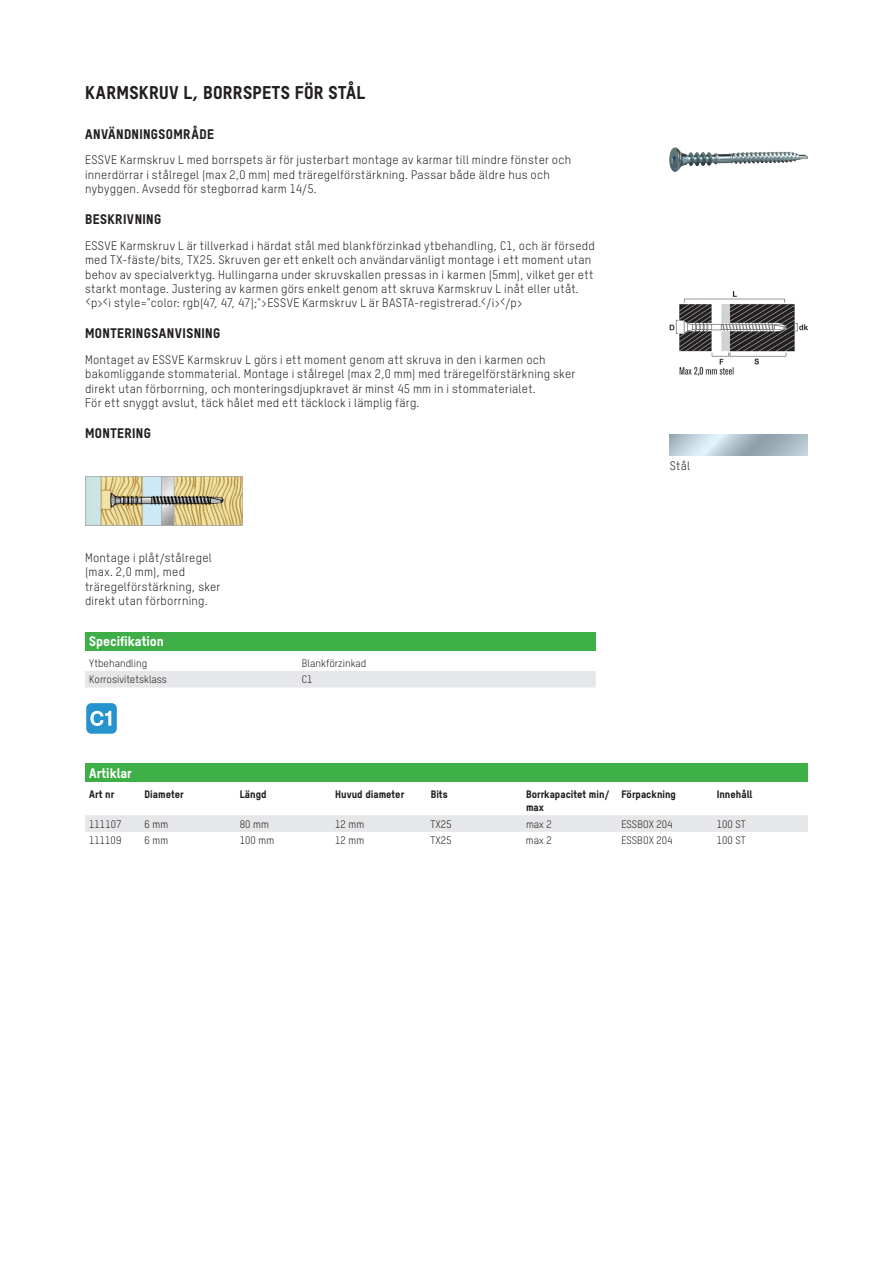
<style>
.page{position:relative;width:893px;height:1263px;background:#fff}
.page>*{position:absolute;margin:0;border:0;box-sizing:border-box;transform-origin:0 0}
.t1{font:18.75px "Microsoft Sans Serif";color:#fff}
.t2{font:18px "T Star Pro Heavy";letter-spacing:.02em;color:#231f20}
.t3{font:13.5px "T Star Pro Heavy";letter-spacing:.03em;color:#231f20}
.t4{font:13.5px "T Star Pro Heavy";color:#fff}
.t5{font:12px/14.4px "T Star Pro Regular";letter-spacing:.025em;color:#231f20}
.t6{font:10.5px "T Star Pro Regular";color:#231f20}
.t7{font:10.5px/12.6px "T Star Pro Heavy";color:#231f20}
</style>
<div class="page">
<img style="left:85px;top:477px;width:157px;height:48px">
<div style="left:85px;top:632px;width:511px;height:19px;background:#3eae46"></div>
<div style="left:85px;top:671px;width:511px;height:16px;background:#e6e7e9"></div>
<div style="left:86px;top:702px;width:31px;height:32px;background:#2693ce;border-radius:6px"></div>
<div style="left:85px;top:702px;width:33px;height:33px;border:1px solid #fff;border-radius:6px"></div>
<svg style="left:90px;top:710px;width:22px;height:16px"></svg>
<img style="left:670px;top:147px;width:137px;height:25px">
<img style="left:670px;top:292px;width:137px;height:84px">
<svg style="left:670px;top:434px;width:137px;height:21px;background:#b3c3cd"></svg>
<div style="left:85px;top:763px;width:723px;height:19px;background:#3eae46"></div>
<div style="left:85px;top:815px;width:723px;height:17px;background:#e6e7e9"></div>
<h2 class="t2" style="left:85px;top:79px;width:281px">KARMSKRUV L, BORRSPETS FÖR STÅL</h2>
<p class="t3" style="left:85px;top:123px;width:130px">ANVÄNDNINGSOMRÅDE</p>
<p class="t5" style="left:85px;top:152px;width:488px">ESSVE Karmskruv L med borrspets är för justerbart montage av karmar till mindre fönster och innerdörrar i stålregel (max 2,0 mm) med träregelförstärkning. Passar både äldre hus och nybyggen. Avsedd för stegborrad karm 14/5.</p>
<p class="t3" style="left:85px;top:209px;width:78px">BESKRIVNING</p>
<p class="t5" style="left:85px;top:237px;width:511px">ESSVE Karmskruv L är tillverkad i härdat stål med blankförzinkad ytbehandling, C1, och är försedd med TX-fäste/bits, TX25. Skruven ger ett enkelt och användarvänligt montage i ett moment utan behov av specialverktyg. Hullingarna under skruvskallen pressas in i karmen (5mm), vilket ger ett starkt montage. Justering av karmen görs enkelt genom att skruva Karmskruv L inåt eller utåt. &lt;p&gt;&lt;i style="color: rgb(47, 47, 47);"&gt;ESSVE Karmskruv L är BASTA-registrerad.&lt;/i&gt;&lt;/p&gt;</p>
<p class="t3" style="left:85px;top:323px;width:137px">MONTERINGSANVISNING</p>
<p class="t5" style="left:85px;top:352px;width:492px">Montaget av ESSVE Karmskruv L görs i ett moment genom att skruva in den i karmen och bakomliggande stommaterial. Montage i stålregel (max 2,0 mm) med träregelförstärkning sker direkt utan förborrning, och monteringsdjupkravet är minst 45 mm in i stommaterialet.<br>För ett snyggt avslut, täck hålet med ett täcklock i lämplig färg.</p>
<p class="t3" style="left:85px;top:423px;width:67px">MONTERING</p>
<p class="t5" style="left:85px;top:550px;width:137px">Montage i plåt/stålregel (max. 2,0 mm), med träregelförstärkning, sker direkt utan förborrning.</p>
<p class="t4" style="left:89px;top:631px;width:76px">Specifikation</p>
<p class="t6" style="left:89px;top:656px;width:59px">Ytbehandling</p>
<p class="t6" style="left:302px;top:656px;width:66px">Blankförzinkad</p>
<p class="t6" style="left:89px;top:672px;width:79px">Korrosivitetsklass</p>
<p class="t6" style="left:302px;top:672px;width:12px">C1</p>
<h1 class="t1" style="left:90px;top:706px;width:25px">C1</h1>
<p class="t5" style="left:670px;top:458px;width:22px">Stål</p>
<p class="t4" style="left:89px;top:762px;width:44px">Artiklar</p>
<p class="t7" style="left:89px;top:787px;width:26px">Art nr</p>
<p class="t7" style="left:145px;top:787px;width:41px">Diameter</p>
<p class="t7" style="left:240px;top:787px;width:28px">Längd</p>
<p class="t7" style="left:335px;top:787px;width:70px">Huvud diameter</p>
<p class="t7" style="left:431px;top:787px;width:18px">Bits</p>
<p class="t7" style="left:526px;top:787px;width:85px">Borrkapacitet min/ max</p>
<p class="t7" style="left:621px;top:787px;width:56px">Förpackning</p>
<p class="t7" style="left:717px;top:787px;width:37px">Innehåll</p>
<p class="t6" style="left:89px;top:816px;width:34px">111107</p>
<p class="t6" style="left:145px;top:816px;width:25px">6 mm</p>
<p class="t6" style="left:240px;top:816px;width:31px">80 mm</p>
<p class="t6" style="left:335px;top:816px;width:31px">12 mm</p>
<p class="t6" style="left:431px;top:816px;width:22px">TX25</p>
<p class="t6" style="left:526px;top:816px;width:27px">max 2</p>
<p class="t6" style="left:621px;top:816px;width:53px">ESSBOX 204</p>
<p class="t6" style="left:717px;top:816px;width:30px">100 ST</p>
<p class="t6" style="left:89px;top:833px;width:34px">111109</p>
<p class="t6" style="left:145px;top:833px;width:25px">6 mm</p>
<p class="t6" style="left:240px;top:833px;width:36px">100 mm</p>
<p class="t6" style="left:335px;top:833px;width:31px">12 mm</p>
<p class="t6" style="left:431px;top:833px;width:22px">TX25</p>
<p class="t6" style="left:526px;top:833px;width:27px">max 2</p>
<p class="t6" style="left:621px;top:833px;width:53px">ESSBOX 204</p>
<p class="t6" style="left:717px;top:833px;width:30px">100 ST</p>
</div>
